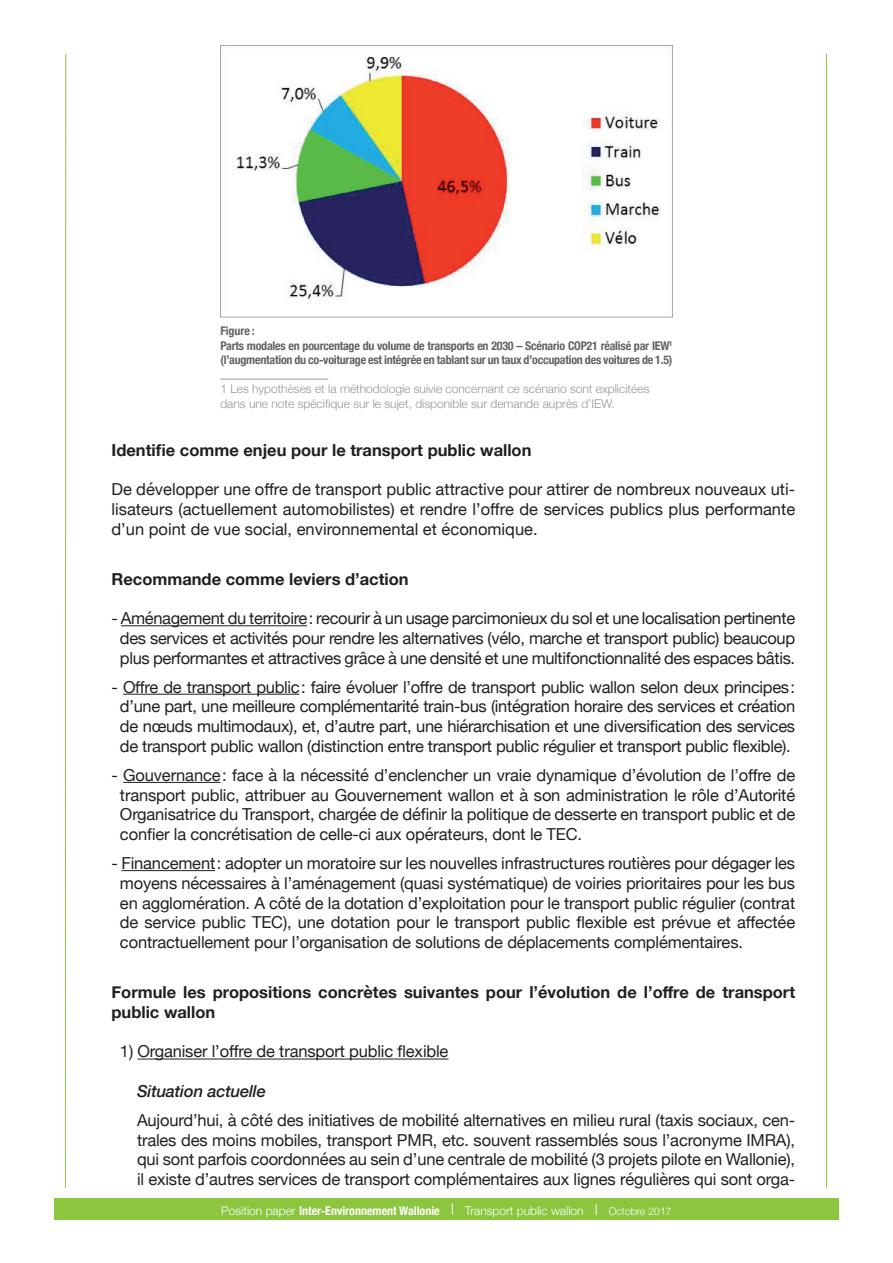
<style>
.page{position:relative;width:893px;height:1263px;background:#fff}
.page>*{position:absolute;margin:0;border:0;box-sizing:border-box;transform-origin:0 0}
.t1{font:16.5px/19.8px "Helvetica Neue";letter-spacing:-.02em;color:#231f20;text-align:justify}
.t2{font:700 16.5px/19.8px "Helvetica Neue";color:#231f20}
.t3{font:italic 500 16.5px "Helvetica Neue";letter-spacing:-.01em;color:#231f20}
.t4{font:700 condensed 12px/14.4px "Helvetica Neue";letter-spacing:-.02em;color:#636366}
.t5{font:300 12px/14.4px "Helvetica Neue";color:#939598}
.t6{font:700 condensed 12px "Helvetica Neue";color:#fff}
.t7{font:300 12px "Helvetica Neue";color:#fff}
.t8{font:300 10.5px "Helvetica Neue";color:#fff}
.s1{font-weight:300;font-stretch:normal}
</style>
<div class="page">
<div style="left:54px;top:1198px;width:785px;height:21px;background:#8bc63e"></div>
<svg style="left:65px;top:54px;width:2px;height:1134px"></svg>
<hr style="left:826px;top:54px;width:1px;height:1134px;background:#8bc63e">
<img style="left:220px;top:45px;width:453px;height:272px">
<hr style="left:220px;top:379px;width:108px;height:1px;background:#939598">
<hr style="left:121px;top:625px;width:186px;height:1px;background:#231f20">
<hr style="left:123px;top:694px;width:176px;height:1px;background:#231f20">
<hr style="left:123px;top:782px;width:97px;height:1px;background:#231f20">
<hr style="left:121px;top:870px;width:94px;height:1px;background:#231f20">
<hr style="left:138px;top:1058px;width:310px;height:1px;background:#231f20">
<p class="t4" style="left:220px;top:323px;width:454px">Figure :<br>Parts modales en pourcentage du volume de transports en 2030 – Scénario COP21 réalisé par IEW<sup>1 </sup>(l’augmentation du co-voiturage est intégrée en tablant sur un taux d’occupation des voitures de 1.5)</p>
<p class="t5" style="left:220px;top:381px;width:430px">1 Les hypothèses et la méthodologie suivie concernant ce scénario sont explicitées dans une note spécifique sur le sujet, disponible sur demande auprès d’IEW.</p>
<p class="t2" style="left:111px;top:440px;width:421px">Identifie comme enjeu pour le transport public wallon</p>
<p class="t1" style="left:111px;top:480px;width:685px">De développer une offre de transport public attractive pour attirer de nombreux nouveaux uti&shy;lisateurs (actuellement automobilistes) et rendre l’offre de services publics plus performante d’un point de vue social, environnemental et économique.</p>
<p class="t2" style="left:111px;top:569px;width:299px">Recommande comme leviers d’action</p>
<p class="t1" style="left:111px;top:609px;width:685px;text-align:center">- Aménagement du territoire: recourir à un usage parcimonieux du sol et une localisation pertinente des services et activités pour rendre les alternatives (vélo, marche et transport public) beaucoup plus performantes et attractives grâce à une densité et une multifonctionnalité des espaces bâtis.</p>
<p class="t1" style="left:111px;top:678px;width:685px;text-align:center">- Offre de transport public: faire évoluer l’offre de transport public wallon selon deux principes: d’une part, une meilleure complémentarité train-bus (intégration horaire des services et création de nœuds multimodaux), et, d’autre part, une hiérarchisation et une diversification des services de transport public wallon (distinction entre transport public régulier et transport public flexible).</p>
<p class="t1" style="left:120px;top:766px;width:677px;text-indent:-8px">- Gouvernance: face à la nécessité d’enclencher un vraie dynamique d’évolution de l’offre de transport public, attribuer au Gouvernement wallon et à son administration le rôle d’Autorité Organisatrice du Transport, chargée de définir la politique de desserte en transport public et de confier la concrétisation de celle-ci aux opérateurs, dont le TEC.</p>
<p class="t1" style="left:120px;top:854px;width:677px;text-indent:-8px">- Financement: adopter un moratoire sur les nouvelles infrastructures routières pour dégager les moyens nécessaires à l’aménagement (quasi systématique) de voiries prioritaires pour les bus en agglomération. A côté de la dotation d’exploitation pour le transport public régulier (contrat de service public TEC), une dotation pour le transport public flexible est prévue et affectée contractuellement pour l’organisation de solutions de déplacements complémentaires.</p>
<p class="t2" style="left:111px;top:982px;width:685px">Formule les propositions concrètes suivantes pour l’évolution de l’offre de transport public wallon</p>
<p class="t1" style="left:120px;top:1042px;width:330px">1) Organiser l’offre de transport public flexible</p>
<p class="t3" style="left:137px;top:1077px;width:130px">Situation actuelle</p>
<p class="t1" style="left:137px;top:1111px;width:660px">Aujourd’hui, à côté des initiatives de mobilité alternatives en milieu rural (taxis sociaux, cen&shy;trales des moins mobiles, transport PMR, etc. souvent rassemblés sous l’acronyme IMRA), qui sont parfois coordonnées au sein d’une centrale de mobilité (3 projets pilote en Wallonie), il existe d’autres services de transport complémentaires aux lignes régulières qui sont orga-</p>
<p class="t6" style="left:221px;top:1200px;width:220px"><span class="s1">Position paper</span> Inter-Environnement Wallonie</p>
<p class="t7" style="left:465px;top:1201px;width:120px">Transport public wallon</p>
<p class="t8" style="left:609px;top:1202px;width:65px">Octobre 2017</p>
</div>
